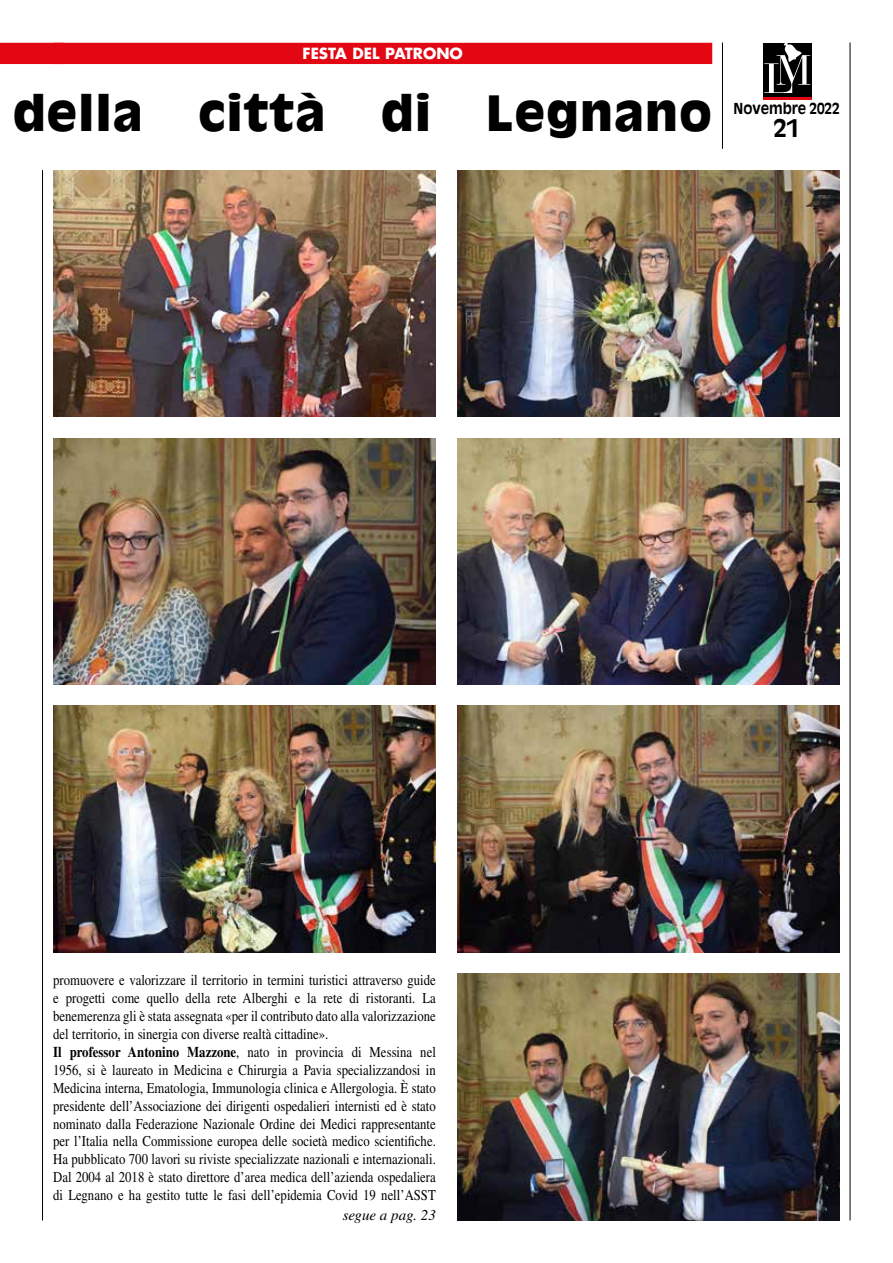
<style>
.page{position:relative;width:893px;height:1263px;background:#fff}
.page>*{position:absolute;margin:0;border:0;box-sizing:border-box;transform-origin:0 0}
.t1{font:900 48px "Antique Olive Std";letter-spacing:.02em;color:#000}
.t2{font:700 24px "Antique Olive Std";color:#000}
.t3{font:15px/17.9px "Times LT Std";color:#000;scale:.85 1}
.t4{font:700 15px "Futura Std";color:#fff}
.t5{font:700 15px "Antique Olive Std";color:#000;scale:.91 1}
.t6{font:italic 15px "Times LT Std";color:#000}
.s1{font-weight:700}
</style>
<div class="page">
<div style="left:763px;top:44px;width:48px;height:54px;background:#000"></div>
<hr style="left:763px;top:98px;width:48px;height:2px;background:#e30613">
<svg style="left:764px;top:43px;width:46px;height:50px"></svg>
<hr style="left:722px;top:43px;width:1px;height:106px;background:#000">
<hr style="left:850px;top:43px;width:1px;height:1177px;background:#000">
<div style="left:53px;top:43px;width:659px;height:21px;background:#e30613"></div>
<hr style="left:42px;top:170px;width:1px;height:1050px;background:#000">
<div style="left:0;top:43px;width:64px;height:21px;background:#e30613"></div>
<img style="left:53px;top:438px;width:383px;height:247px">
<img style="left:457px;top:170px;width:383px;height:247px">
<img style="left:53px;top:170px;width:383px;height:247px">
<img style="left:457px;top:438px;width:383px;height:247px">
<img style="left:457px;top:974px;width:383px;height:246px">
<img style="left:457px;top:706px;width:383px;height:246px">
<img style="left:53px;top:706px;width:383px;height:246px">
<p class="t4" style="left:303px;top:43px;width:162px">FESTA DEL PATRONO</p>
<h1 class="t1" style="left:13px;top:84px;width:701px">della città di Legnano</h1>
<p class="t5" style="left:733px;top:99px;width:118px">Novembre 2022</p>
<h2 class="t2" style="left:773px;top:113px;width:28px">21</h2>
<p class="t3" style="left:53px;top:971px;width:452px">promuovere e valorizzare il territorio in termini turistici attraverso guide e progetti come quello della rete Alberghi e la rete di ristoranti. La benemerenza gli è stata assegnata «per il contributo dato alla valorizzazione del territorio, in sinergia con diverse realtà cittadine».<br><span class="s1">Il professor Antonino Mazzone</span>, nato in provincia di Messina nel 1956, si è laureato in Medicina e Chirurgia a Pavia specializzandosi in Medicina interna, Ematologia, Immunologia clinica e Allergologia. È stato presidente dell’Associazione dei dirigenti ospedalieri internisti ed è stato nominato dalla Federazione Nazionale Ordine dei Medici rappresentante per l’Italia nella Commissione europea delle società medico scientifiche.<br>Ha pubblicato 700 lavori su riviste specializzate nazionali e internazionali.<br>Dal 2004 al 2018 è stato direttore d’area medica dell’azienda ospedaliera di Legnano e ha gestito tutte le fasi dell’epidemia Covid 19 nell’ASST</p>
<p class="t6" style="left:343px;top:1206px;width:95px">segue a pag. 23</p>
</div>
